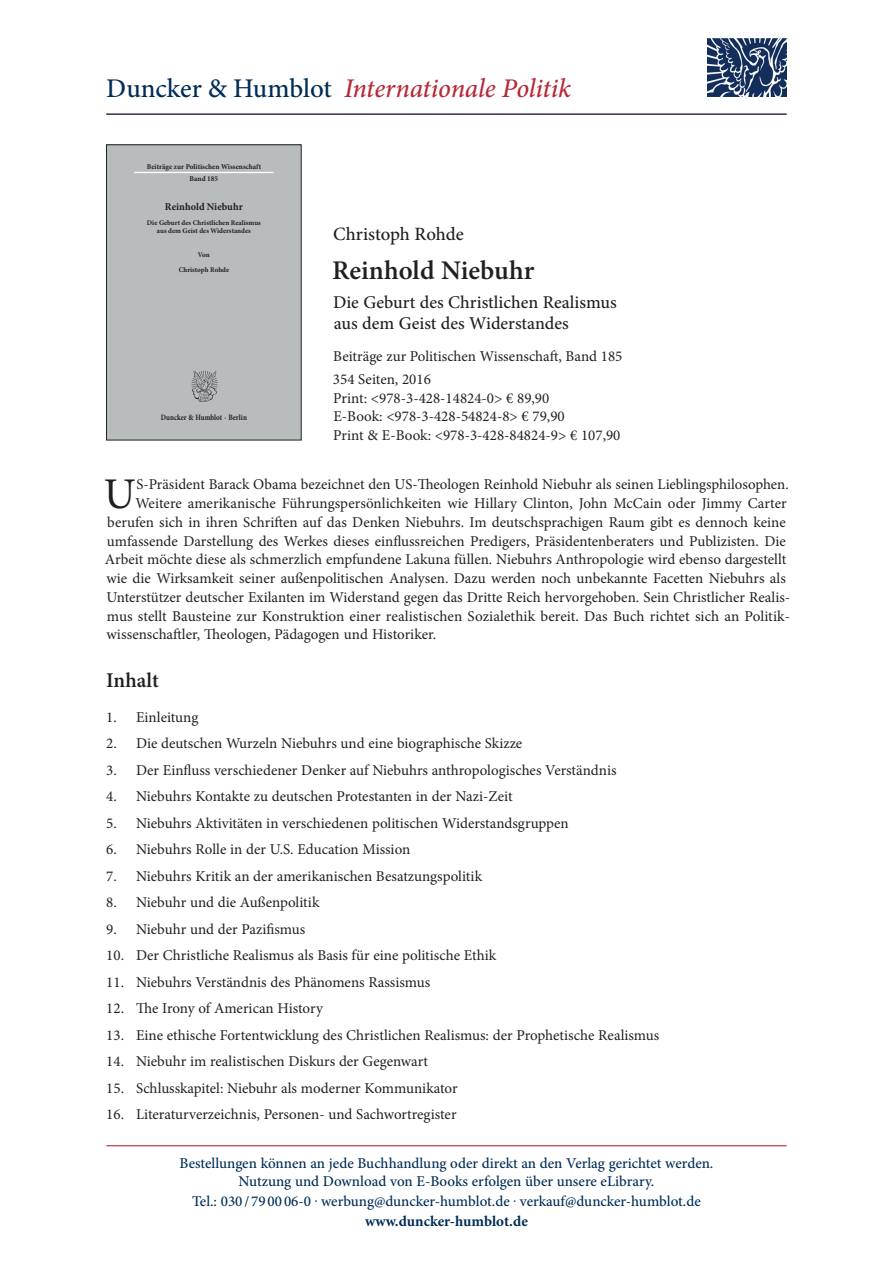
<style>
.page{position:relative;width:893px;height:1263px;background:#fff}
.page>*{position:absolute;margin:0;border:0;box-sizing:border-box;transform-origin:0 0}
.t1{font:43.8px "Minion Pro";color:#231f20}
.t2{font:italic 500 27px "Minion Pro";letter-spacing:-.01em;color:#b72837}
.t3{font:600 27px "Minion Pro";color:#231f20}
.t4{font:600 21px "Minion Pro";color:#231f20}
.t5{font:500 18.75px "Minion Pro";letter-spacing:-.005em;color:#231f20}
.t6{font:500 18px/21px "Minion Pro";color:#231f20}
.t7{font:15px/18.8px "Minion Pro";color:#231f20}
.t8{font:500 15px/18px "Minion Pro";color:#002d56;text-align:center}
.t9{font:700 15px "Minion Pro";color:#002d56}
.t10{font:700 10.5px "Minion Pro";color:#231f20}
.t11{font:700 8.1px "Minion Pro";letter-spacing:-.005em;color:#231f20;scale:.86 1}
.t12{font:700 7.35px/12px "Minion Pro";color:#231f20;text-align:center}
.t13{font:700 7.2px/8.6px "Minion Pro";color:#231f20;text-align:center}
.s1{font-style:normal;color:#002d56}
</style>
<div class="page">
<hr style="left:106px;top:1145px;width:681px;height:1px;background:#b72837">
<div style="left:106px;top:145px;width:195px;height:295px;background:#b7bdbd"></div>
<hr style="left:134px;top:172px;width:139px;height:1px;background:#fff">
<img style="left:191px;top:370px;width:27px;height:32px">
<div style="left:106px;top:145px;width:195px;height:295px;border:1px solid #231f20"></div>
<img style="left:707px;top:38px;width:79px;height:59px">
<hr style="left:106px;top:114px;width:681px;height:1px;background:#002d56">
<h2 class="t2" style="left:106px;top:70px;width:466px"><span class="s1">Duncker &amp; Humblot</span> Internationale Politik</h2>
<p class="t12" style="left:147px;top:160px;width:116px">Beiträge zur Politischen Wissenschaft<br>Band 185</p>
<p class="t10" style="left:165px;top:199px;width:79px">Reinhold Niebuhr</p>
<p class="t13" style="left:147px;top:218px;width:115px">Die Geburt des Christlichen Realismus aus dem Geist des Widerstandes</p>
<p class="t13" style="left:179px;top:248px;width:52px;line-height:14.5px">Von<br>Christoph Rohde</p>
<p class="t11" style="left:161px;top:412px;width:102px">Duncker &amp; Humblot · Berlin</p>
<p class="t5" style="left:333px;top:222px;width:132px">Christoph Rohde</p>
<h2 class="t3" style="left:332px;top:252px;width:204px">Reinhold Niebuhr</h2>
<p class="t6" style="left:333px;top:292px;width:285px">Die Geburt des Christlichen Realismus aus dem Geist des Widerstandes</p>
<p class="t7" style="left:333px;top:345px;width:291px;line-height:23px">Beiträge zur Politischen Wissenschaft, Band 185<br>354 Seiten, 2016</p>
<p class="t7" style="left:333px;top:389px;width:289px">Print: &lt;978-3-428-14824-0&gt; € 89,90<br>E-Book: &lt;978-3-428-54824-8&gt; € 79,90<br>Print &amp; E-Book: &lt;978-3-428-84824-9&gt; € 107,90</p>
<h1 class="t1" style="left:104px;top:465px;width:33px">U</h1>
<p class="t7" style="left:136px;top:475px;width:654px">S-Präsident Barack Obama bezeichnet den US-Theologen Reinhold Niebuhr als seinen Lieblingsphilosophen.</p>
<p class="t7" style="left:135px;top:494px;width:653px">Weitere amerikanische Führungspersönlichkeiten wie Hillary Clinton, John McCain oder Jimmy Carter</p>
<p class="t7" style="left:107px;top:513px;width:680px">berufen sich in ihren Schriften auf das Denken Niebuhrs. Im deutschsprachigen Raum gibt es dennoch keine</p>
<p class="t7" style="left:107px;top:532px;width:680px">umfassende Darstellung des Werkes dieses einflussreichen Predigers, Präsidentenberaters und Publizisten. Die</p>
<p class="t7" style="left:105px;top:550px;width:683px">Arbeit möchte diese als schmerzlich empfundene Lakuna füllen. Niebuhrs Anthropologie wird ebenso dargestellt</p>
<p class="t7" style="left:107px;top:569px;width:681px">wie die Wirksamkeit seiner außenpolitischen Analysen. Dazu werden noch unbekannte Facetten Niebuhrs als</p>
<p class="t7" style="left:106px;top:588px;width:685px">Unterstützer deutscher Exilanten im Widerstand gegen das Dritte Reich hervorgehoben. Sein Christlicher Realis-</p>
<p class="t7" style="left:107px;top:607px;width:685px">mus stellt Bausteine zur Konstruktion einer realistischen Sozialethik bereit. Das Buch richtet sich an Politik-</p>
<p class="t7" style="left:106px;top:625px;width:331px">wissenschaftler, Theologen, Pädagogen und Historiker.</p>
<h3 class="t4" style="left:106px;top:665px;width:54px">Inhalt</h3>
<p class="t7" style="left:106px;top:708px;width:94px">1. Einleitung</p>
<p class="t7" style="left:106px;top:734px;width:418px">2. Die deutschen Wurzeln Niebuhrs und eine biographische Skizze</p>
<p class="t7" style="left:106px;top:761px;width:512px">3. Der Einfluss verschiedener Denker auf Niebuhrs anthropologisches Verständnis</p>
<p class="t7" style="left:106px;top:787px;width:408px">4. Niebuhrs Kontakte zu deutschen Protestanten in der Nazi-Zeit</p>
<p class="t7" style="left:106px;top:814px;width:464px">5. Niebuhrs Aktivitäten in verschiedenen politischen Widerstandsgruppen</p>
<p class="t7" style="left:106px;top:840px;width:306px">6. Niebuhrs Rolle in der U.S. Education Mission</p>
<p class="t7" style="left:106px;top:867px;width:377px">7. Niebuhrs Kritik an der amerikanischen Besatzungspolitik</p>
<p class="t7" style="left:106px;top:893px;width:215px">8. Niebuhr und die Außenpolitik</p>
<p class="t7" style="left:106px;top:920px;width:201px">9. Niebuhr und der Pazifismus</p>
<p class="t7" style="left:106px;top:946px;width:391px">10. Der Christliche Realismus als Basis für eine politische Ethik</p>
<p class="t7" style="left:106px;top:973px;width:326px">11. Niebuhrs Verständnis des Phänomens Rassismus</p>
<p class="t7" style="left:106px;top:999px;width:218px">12. The Irony of American History</p>
<p class="t7" style="left:106px;top:1026px;width:555px">13. Eine ethische Fortentwicklung des Christlichen Realismus: der Prophetische Realismus</p>
<p class="t7" style="left:106px;top:1052px;width:323px">14. Niebuhr im realistischen Diskurs der Gegenwart</p>
<p class="t7" style="left:106px;top:1079px;width:353px">15. Schlusskapitel: Niebuhr als moderner Kommunikator</p>
<p class="t7" style="left:106px;top:1105px;width:352px">16. Literaturverzeichnis, Personen- und Sachwortregister</p>
<p class="t8" style="left:179px;top:1154px;width:535px">Bestellungen können an jede Buchhandlung oder direkt an den Verlag gerichtet werden.<br>Nutzung und Download von E-Books erfolgen über unsere eLibrary.</p>
<p class="t8" style="left:192px;top:1192px;width:510px">Tel.: 030 / 79 00 06-0 . werbung@duncker-humblot.de . verkauf@duncker-humblot.de</p>
<p class="t9" style="left:365px;top:1210px;width:164px">www.duncker-humblot.de</p>
</div>
